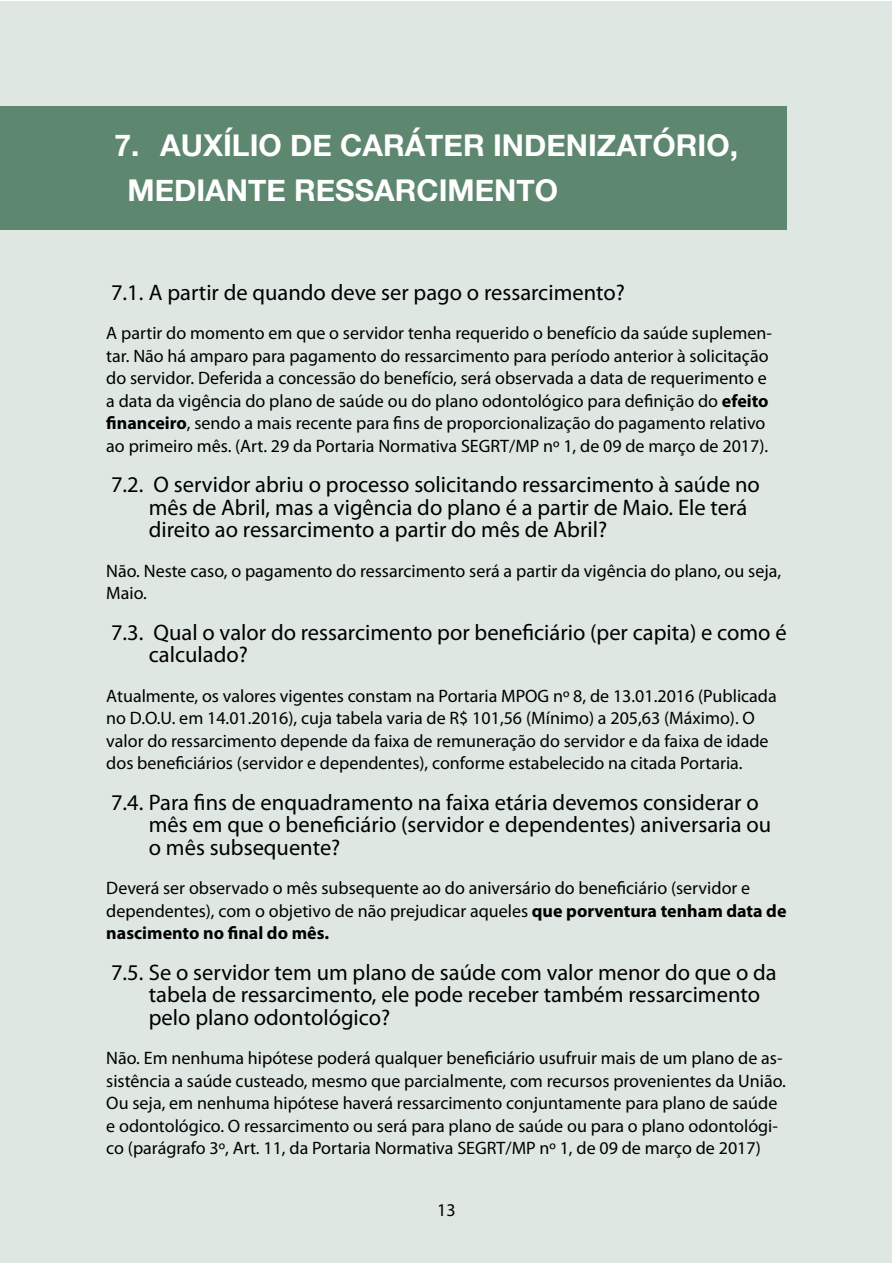
<style>
.page{position:relative;width:893px;height:1263px;background:#fff}
.page>*{position:absolute;margin:0;border:0;box-sizing:border-box;transform-origin:0 0}
.t1{font:700 30px/45px "Helvetica Neue";color:#fff}
.t2{font:22.5px/22.5px "Myriad Pro";color:#000}
.t3{font:18px/22.5px "Myriad Pro";color:#000}
.s1{font-weight:700}
</style>
<div class="page">
<div style="left:0;top:2px;width:891px;height:1261px;background:#dfe7e2"></div>
<div style="left:0;top:106px;width:787px;height:124px;background:#5d876e"></div>
<h1 class="t1" style="left:128px;top:123px;width:612px;text-indent:-13px">7. AUXÍLIO DE CARÁTER INDENIZATÓRIO,<br>MEDIANTE RESSARCIMENTO</h1>
<p class="t2" style="left:111px;top:280px;width:515px">7.1. A partir de quando deve ser pago o ressarcimento?</p>
<p class="t3" style="left:106px;top:322px;width:667px">A partir do momento em que o servidor tenha requerido o benefício da saúde suplemen&shy;tar. Não há amparo para pagamento do ressarcimento para período anterior à solicitação do servidor. Deferida a concessão do benefício, será observada a data de requerimento e a data da vigência do plano de saúde ou do plano odontológico para definição do <span class="s1">efeito financeiro</span>, sendo a mais recente para fins de proporcionalização do pagamento relativo ao primeiro mês. (Art. 29 da Portaria Normativa SEGRT/MP nº 1, de 09 de março de 2017).</p>
<p class="t2" style="left:149px;top:473px;width:613px;text-indent:-38px">7.2. O servidor abriu o processo solicitando ressarcimento à saúde no mês de Abril, mas a vigência do plano é a partir de Maio. Ele terá direito ao ressarcimento a partir do mês de Abril?</p>
<p class="t3" style="left:106px;top:559px;width:676px">Não. Neste caso, o pagamento do ressarcimento será a partir da vigência do plano, ou seja,<br>Maio.</p>
<p class="t2" style="left:149px;top:621px;width:639px;text-indent:-38px">7.3. Qual o valor do ressarcimento por beneficiário (per capita) e como é calculado?</p>
<p class="t3" style="left:106px;top:684px;width:672px">Atualmente, os valores vigentes constam na Portaria MPOG nº 8, de 13.01.2016 (Publicada no D.O.U. em 14.01.2016), cuja tabela varia de R$ 101,56 (Mínimo) a 205,63 (Máximo). O valor do ressarcimento depende da faixa de remuneração do servidor e da faixa de idade dos beneficiários (servidor e dependentes), conforme estabelecido na citada Portaria.</p>
<p class="t2" style="left:149px;top:791px;width:624px;text-indent:-38px">7.4. Para fins de enquadramento na faixa etária devemos considerar o mês em que o beneficiário (servidor e dependentes) aniversaria ou o mês subsequente?</p>
<p class="t3" style="left:106px;top:877px;width:682px">Deverá ser observado o mês subsequente ao do aniversário do beneficiário (servidor e dependentes), com o objetivo de não prejudicar aqueles <span class="s1">que porventura tenham data de nascimento no final do mês.</span></p>
<p class="t2" style="left:149px;top:961px;width:629px;text-indent:-38px">7.5. Se o servidor tem um plano de saúde com valor menor do que o da tabela de ressarcimento, ele pode receber também ressarcimento pelo plano odontológico?</p>
<p class="t3" style="left:106px;top:1047px;width:681px">Não. Em nenhuma hipótese poderá qualquer beneficiário usufruir mais de um plano de as&shy;sistência a saúde custeado, mesmo que parcialmente, com recursos provenientes da União.<br>Ou seja, em nenhuma hipótese haverá ressarcimento conjuntamente para plano de saúde e odontológico. O ressarcimento ou será para plano de saúde ou para o plano odontológi&shy;co (parágrafo 3º, Art. 11, da Portaria Normativa SEGRT/MP nº 1, de 09 de março de 2017)</p>
<p class="t3" style="left:437px;top:1199px;width:20px">13</p>
</div>
